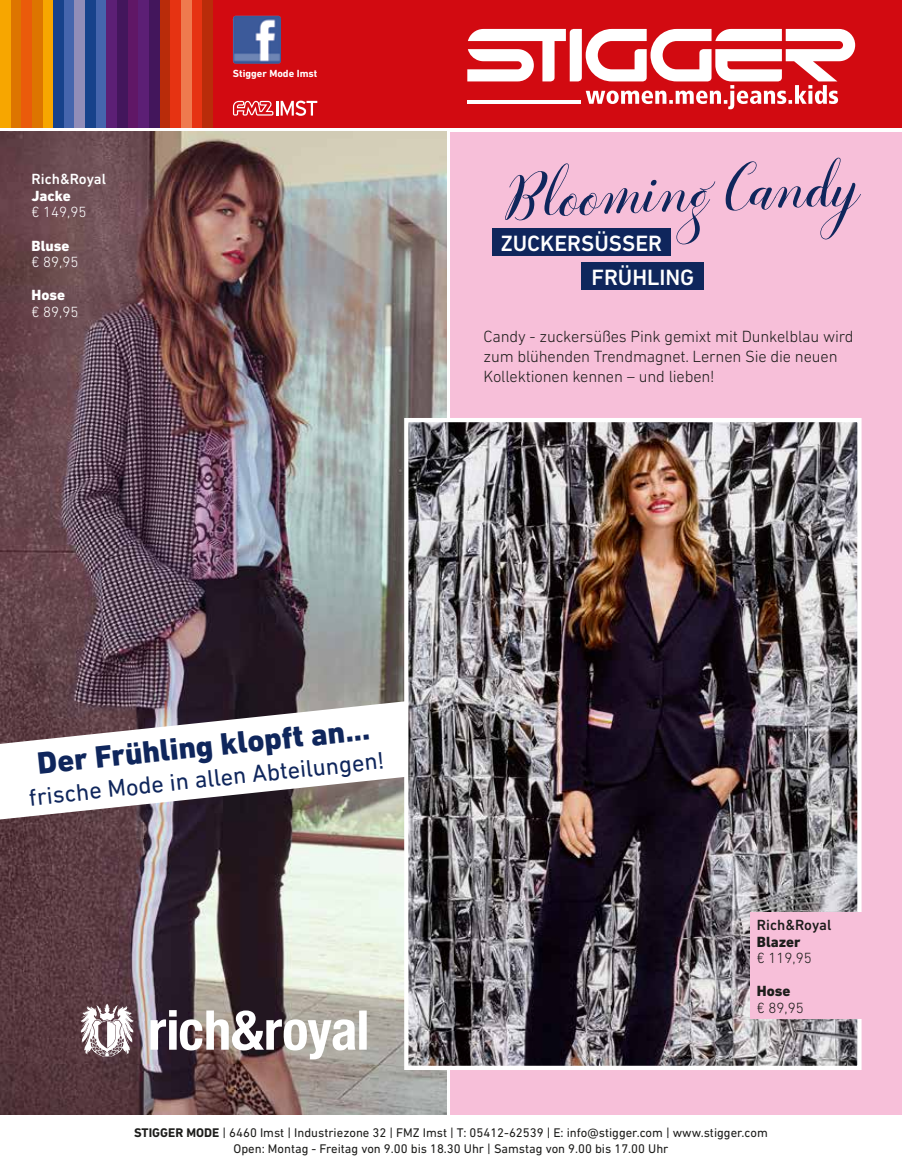
<style>
.page{position:relative;width:902px;height:1170px;background:#fff}
.page>*{position:absolute;margin:0;border:0;box-sizing:border-box;transform-origin:0 0}
.t1{font:900 75px "Revista Script";color:#0f265c}
.t2{font:800 31.5px "DIN Next LT Pro";color:#0f265c}
.t3{font:24.45px "DIN Next LT Pro";color:#0f265c}
.t4{font:500 22.5px "DIN Next LT Pro";color:#fff}
.t5{font:300 16.5px/19.8px "DIN Next LT Pro";letter-spacing:-.01em;color:#1d1d1b}
.t6{font:300 15px "DIN Next LT Pro";color:#fff}
.t7{font:800 15px "DIN Next LT Pro";color:#fff}
.t8{font:300 15px "DIN Next LT Pro";color:#1d1d1b}
.t9{font:500 15px "DIN Next LT Pro";color:#fff}
.t10{font:500 15px "DIN Next LT Pro";color:#1d1d1b}
.t11{font:800 15px "DIN Next LT Pro";color:#1d1d1b}
.t12{font:12.75px/15.8px "DIN Next LT Pro";color:#1d1d1b;text-align:center}
.t13{font:700 10.5px "DIN Next LT Pro";color:#fff}
.s1{font-weight:700}
</style>
<div class="page">
<div style="left:451px;top:132px;width:450px;height:982px;background:#f7bfd9"></div>
<div style="left:213px;top:0;width:688px;height:128px;background:#d20a11"></div>
<div style="left:170px;top:0;width:11px;height:128px;background:#e63312"></div>
<div style="left:191px;top:0;width:11px;height:128px;background:#e63312"></div>
<div style="left:202px;top:0;width:11px;height:128px;background:#b92c0a"></div>
<div style="left:159px;top:0;width:11px;height:128px;background:#b92c0a"></div>
<div style="left:128px;top:0;width:10px;height:128px;background:#601766"></div>
<div style="left:181px;top:0;width:10px;height:128px;background:#ef7a4e"></div>
<div style="left:149px;top:0;width:10px;height:128px;background:#43165c"></div>
<div style="left:117px;top:0;width:11px;height:128px;background:#43165c"></div>
<div style="left:53px;top:0;width:11px;height:128px;background:#17428b"></div>
<div style="left:85px;top:0;width:11px;height:128px;background:#17428b"></div>
<div style="left:21px;top:0;width:11px;height:128px;background:#ea5b0b"></div>
<div style="left:96px;top:0;width:10px;height:128px;background:#4565ad"></div>
<div style="left:64px;top:0;width:10px;height:128px;background:#4565ad"></div>
<div style="left:43px;top:0;width:10px;height:128px;background:#f7a600"></div>
<div style="left:11px;top:0;width:10px;height:128px;background:#dd7500"></div>
<div style="left:74px;top:0;width:11px;height:128px;background:#918db8"></div>
<div style="left:0;top:0;width:11px;height:128px;background:#f7a600"></div>
<div style="left:32px;top:0;width:11px;height:128px;background:#dd7500"></div>
<div style="left:106px;top:0;width:11px;height:128px;background:#5c1f75"></div>
<div style="left:138px;top:0;width:11px;height:128px;background:#5c1f75"></div>
<svg style="left:467px;top:29px;width:388px;height:80px"></svg>
<svg style="left:233px;top:101px;width:84px;height:15px"></svg>
<img style="left:233px;top:16px;width:48px;height:48px">
<img style="left:0;top:132px;width:446px;height:982px">
<div style="left:581px;top:262px;width:123px;height:28px;background:#0f265c"></div>
<div style="left:492px;top:228px;width:178px;height:28px;background:#0f265c"></div>
<svg style="left:80px;top:1003px;width:286px;height:56px"></svg>
<svg style="left:0;top:699px;width:404px;height:120px"></svg>
<img style="left:409px;top:423px;width:447px;height:641px">
<div style="left:404px;top:418px;width:457px;height:651px;border:4px solid #fff"></div>
<div style="left:750px;top:912px;width:113px;height:106px;background:#f7bfd9"></div>
<p class="t9" style="left:32px;top:171px;width:76px">Rich&amp;Royal</p>
<p class="t7" style="left:32px;top:187px;width:41px">Jacke</p>
<p class="t6" style="left:32px;top:204px;width:56px">€ 149,95</p>
<p class="t7" style="left:32px;top:236px;width:39px">Bluse</p>
<p class="t6" style="left:32px;top:253px;width:48px">€ 89,95</p>
<p class="t7" style="left:32px;top:286px;width:35px">Hose</p>
<p class="t6" style="left:32px;top:303px;width:48px">€ 89,95</p>
<p class="t13" style="left:233px;top:67px;width:86px">Stigger Mode Imst</p>
<h1 class="t1" style="left:501px;top:154px;width:359px;rotate:-2deg">Blooming Candy</h1>
<h3 class="t4" style="left:591px;top:264px;width:104px">FRÜHLING</h3>
<h3 class="t4" style="left:501px;top:230px;width:163px">ZUCKERSÜSSER</h3>
<p class="t5" style="left:483px;top:326px;width:371px">Candy - zuckersüßes Pink gemixt mit Dunkelblau wird zum blühenden Trendmagnet. Lernen Sie die neuen<br>Kollektionen kennen – und lieben!</p>
<h2 class="t2" style="left:36px;top:745px;width:335px;rotate:-6deg">Der Frühling klopft an...</h2>
<h3 class="t3" style="left:28px;top:783px;width:359px;rotate:-6deg">frische Mode in allen Abteilungen!</h3>
<p class="t10" style="left:756px;top:916px;width:76px">Rich&amp;Royal</p>
<p class="t11" style="left:756px;top:932px;width:45px">Blazer</p>
<p class="t8" style="left:756px;top:949px;width:56px">€ 119,95</p>
<p class="t11" style="left:756px;top:982px;width:35px">Hose</p>
<p class="t8" style="left:756px;top:998px;width:48px">€ 89,95</p>
<p class="t12" style="left:134px;top:1124px;width:635px"><span class="s1">STIGGER MODE</span> | 6460 Imst | Industriezone 32 | FMZ Imst | T: 05412-62539 | E: info@stigger.com | www.stigger.com<br>Open: Montag - Freitag von 9.00 bis 18.30 Uhr | Samstag von 9.00 bis 17.00 Uhr</p>
</div>
